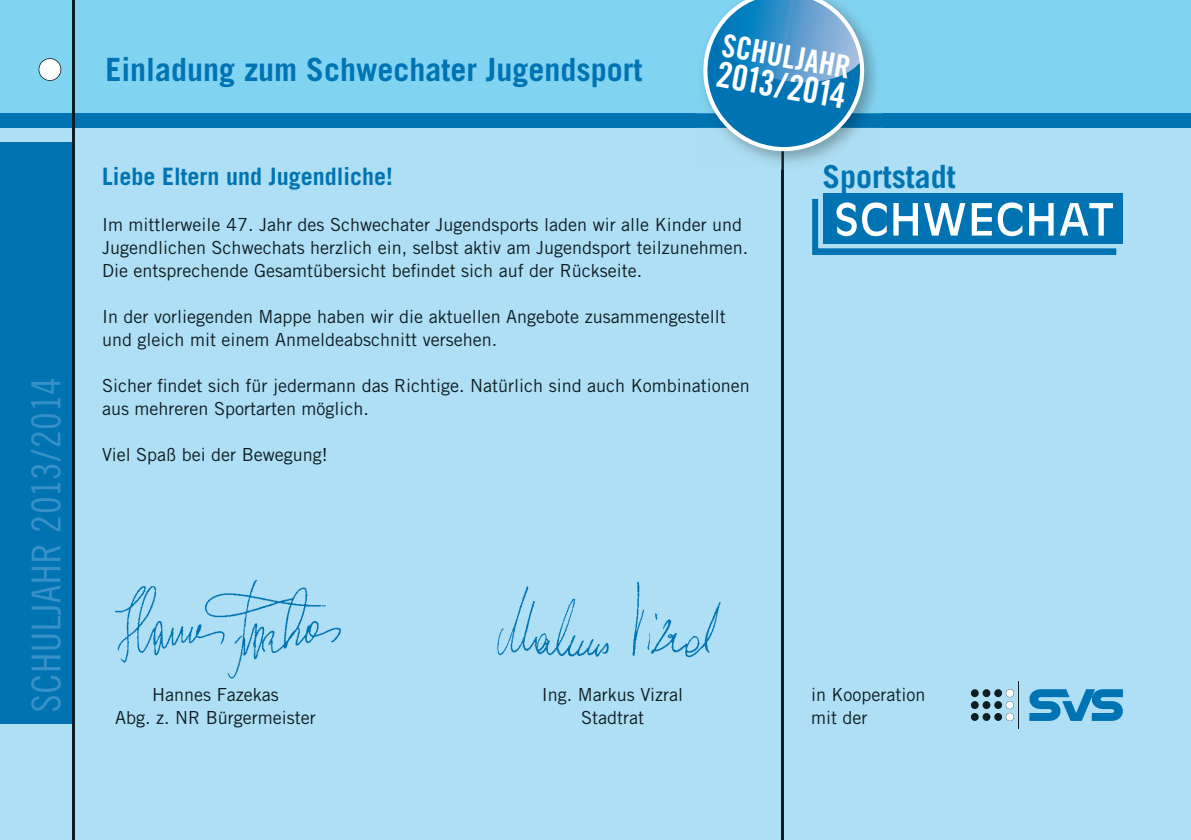
<style>
.page{position:relative;width:1191px;height:840px;background:#fff}
.page>*{position:absolute;margin:0;border:0;box-sizing:border-box;transform-origin:0 0}
.t1{font:40px "Trade Gothic Cond Eighteen";color:#3791c9}
.t2{font:35.4px "Trade Gothic Bold Cond Twenty";color:#fff}
.t3{font:700 32px "Trade Gothic";color:#0074b2}
.t4{font:31.6px "Trade Gothic Bold Cond Twenty";color:#fff}
.t5{font:700 24px "Trade Gothic";color:#0074b2}
.t6{font:18px/23px "Trade Gothic";color:#0f1d22}
</style>
<div class="page">
<div style="left:0;top:0;width:1191px;height:839px;background:#aedff4"></div>
<div style="left:0;top:0;width:1191px;height:128px;background:#81d3f2"></div>
<div style="left:0;top:142px;width:74px;height:581px;background:#0074b2"></div>
<div style="left:0;top:113px;width:1191px;height:15px;background:#0074b2"></div>
<hr style="left:73px;top:0;width:2px;height:839px;background:#0f1d22">
<hr style="left:781px;top:0;width:2px;height:839px;background:#0f1d22">
<img style="left:783px;top:157px;width:50px;height:12px">
<img style="left:870px;top:113px;width:12px;height:15px">
<img style="left:781px;top:157px;width:1px;height:12px">
<img style="left:823px;top:165px;width:15px;height:4px">
<svg style="left:697px;top:0;width:173px;height:157px"></svg>
<div style="left:824px;top:194px;width:299px;height:50px;background:#0074b2"></div>
<svg style="left:812px;top:199px;width:304px;height:56px"></svg>
<svg style="left:39px;top:58px;width:22px;height:23px"></svg>
<svg style="left:31px;top:517px;width:30px;height:193px"></svg>
<img style="left:114px;top:579px;width:227px;height:100px">
<img style="left:497px;top:581px;width:224px;height:77px">
<hr style="left:1017px;top:681px;width:1px;height:47px;background:#0f1d22">
<svg style="left:1029px;top:689px;width:94px;height:31px"></svg>
<svg style="left:971px;top:688px;width:7px;height:8px"></svg>
<svg style="left:982px;top:688px;width:8px;height:8px"></svg>
<svg style="left:994px;top:688px;width:8px;height:8px"></svg>
<svg style="left:971px;top:700px;width:7px;height:8px"></svg>
<svg style="left:982px;top:700px;width:8px;height:8px"></svg>
<svg style="left:994px;top:700px;width:8px;height:8px"></svg>
<div style="left:971px;top:712px;width:7px;height:8px;background:#0f1d22;border-radius:50%"></div>
<svg style="left:982px;top:712px;width:8px;height:8px"></svg>
<svg style="left:994px;top:712px;width:8px;height:8px"></svg>
<svg style="left:1006px;top:712px;width:7px;height:8px"></svg>
<svg style="left:1006px;top:700px;width:7px;height:8px"></svg>
<div style="left:1006px;top:689px;width:7px;height:7px;background:#fff;border-radius:50%"></div>
<h1 class="t1" style="left:22px;top:514px;width:139px;rotate:-90deg">013/2014</h1>
<h3 class="t3" style="left:105px;top:50px;width:538px">Einladung zum Schwechater Jugendsport</h3>
<h3 class="t4" style="left:726px;top:26px;width:131px;rotate:10deg">SCHULJAHR</h3>
<h2 class="t2" style="left:720px;top:53px;width:132px;rotate:10deg">2013/2014</h2>
<h3 class="t5" style="left:102px;top:161px;width:292px">Liebe Eltern und Jugendliche!</h3>
<p class="t6" style="left:102px;top:212px;width:647px">Im mittlerweile 47. Jahr des Schwechater Jugendsports laden wir alle Kinder und<br>Jugendlichen Schwechats herzlich ein, selbst aktiv am Jugendsport teilzunehmen.<br>Die entsprechende Gesamtübersicht befindet sich auf der Rückseite.</p>
<p class="t6" style="left:102px;top:304px;width:625px">In der vorliegenden Mappe haben wir die aktuellen Angebote zusammengestellt und gleich mit einem Anmeldeabschnitt versehen.</p>
<p class="t6" style="left:102px;top:373px;width:649px">Sicher findet sich für jedermann das Richtige. Natürlich sind auch Kombinationen aus mehreren Sportarten möglich.</p>
<p class="t6" style="left:102px;top:442px;width:227px">Viel Spaß bei der Bewegung!</p>
<h3 class="t3" style="left:822px;top:157px;width:135px">Sportstadt</h3>
<p class="t6" style="left:152px;top:682px;width:128px">Hannes Fazekas</p>
<p class="t6" style="left:542px;top:682px;width:143px">Ing. Markus Vizral</p>
<p class="t6" style="left:115px;top:705px;width:202px">Abg. z. NR Bürgermeister</p>
<p class="t6" style="left:581px;top:705px;width:64px">Stadtrat</p>
<p class="t6" style="left:811px;top:682px;width:116px">in Kooperation mit der</p>
</div>
